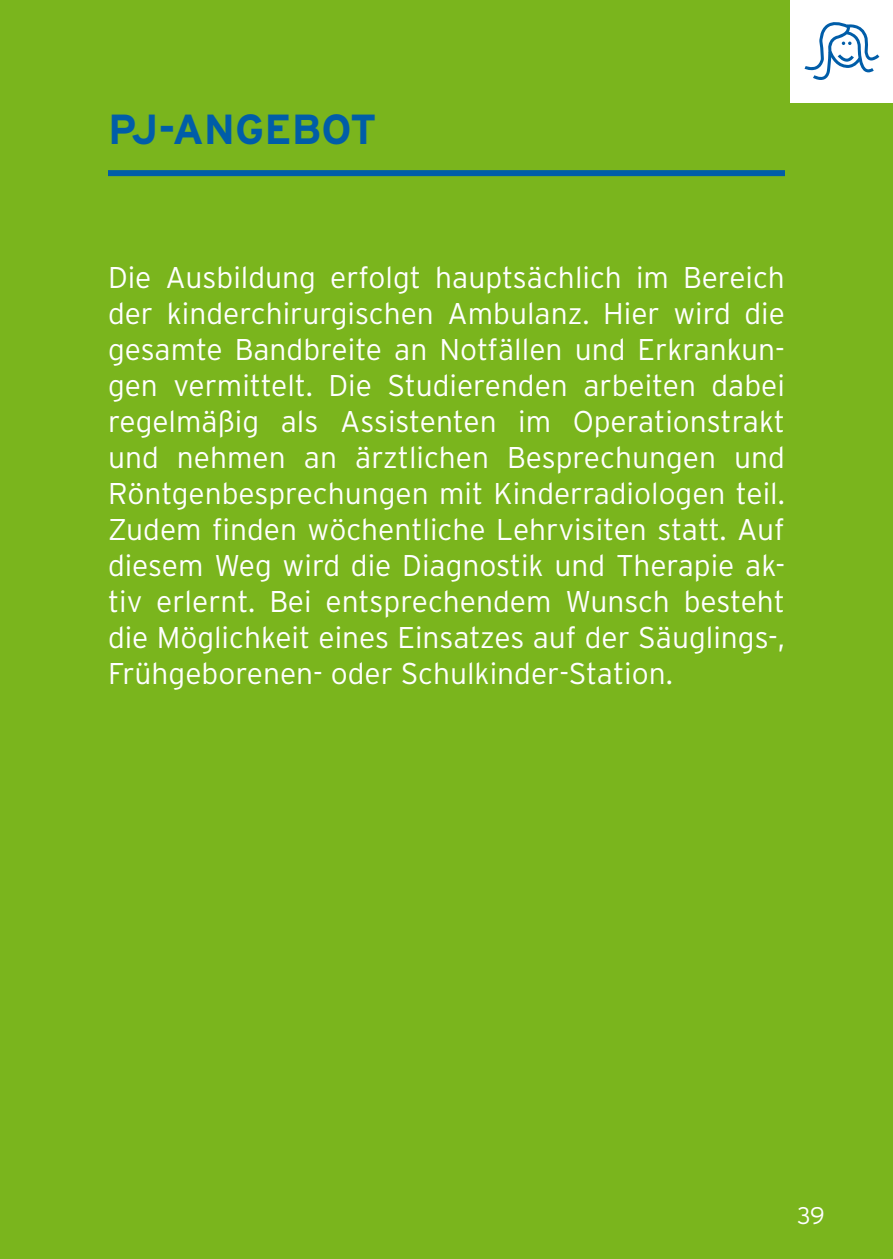
<style>
.page{position:relative;width:893px;height:1259px;background:#7ab51d}
.page>*{position:absolute;margin:0;border:0;box-sizing:border-box;transform-origin:0 0}
.t1{font:700 42px "Interstate";color:#005da8}
.t2{font:300 30px/36px "Interstate";color:#fff;text-align:justify}
.t3{font:300 24px "Interstate";color:#fff}
</style>
<div class="page">
<div style="left:108px;top:170px;width:677px;height:6px;background:#005da8"></div>
<div style="left:791px;top:0;width:102px;height:102px;background:#fff"></div>
<svg style="left:804px;top:22px;width:75px;height:58px"></svg>
<h1 class="t1" style="left:108px;top:104px;width:270px">PJ-ANGEBOT</h1>
<p class="t2" style="left:108px;top:259px;width:678px">Die Ausbildung erfolgt hauptsächlich im Bereich der kinderchirurgischen Ambulanz. Hier wird die gesamte Bandbreite an Notfällen und Erkrankun&shy;gen vermittelt. Die Studierenden arbeiten dabei regelmäßig als Assistenten im Operationstrakt und nehmen an ärztlichen Besprechungen und Röntgenbesprechungen mit Kinderradiologen teil.<br>Zudem finden wöchentliche Lehrvisiten statt. Auf diesem Weg wird die Diagnostik und Therapie ak&shy;tiv erlernt. Bei entsprechendem Wunsch besteht die Möglichkeit eines Einsatzes auf der Säuglings-, Frühgeborenen- oder Schulkinder-Station.</p>
<p class="t3" style="left:797px;top:1202px;width:29px">39</p>
</div>
